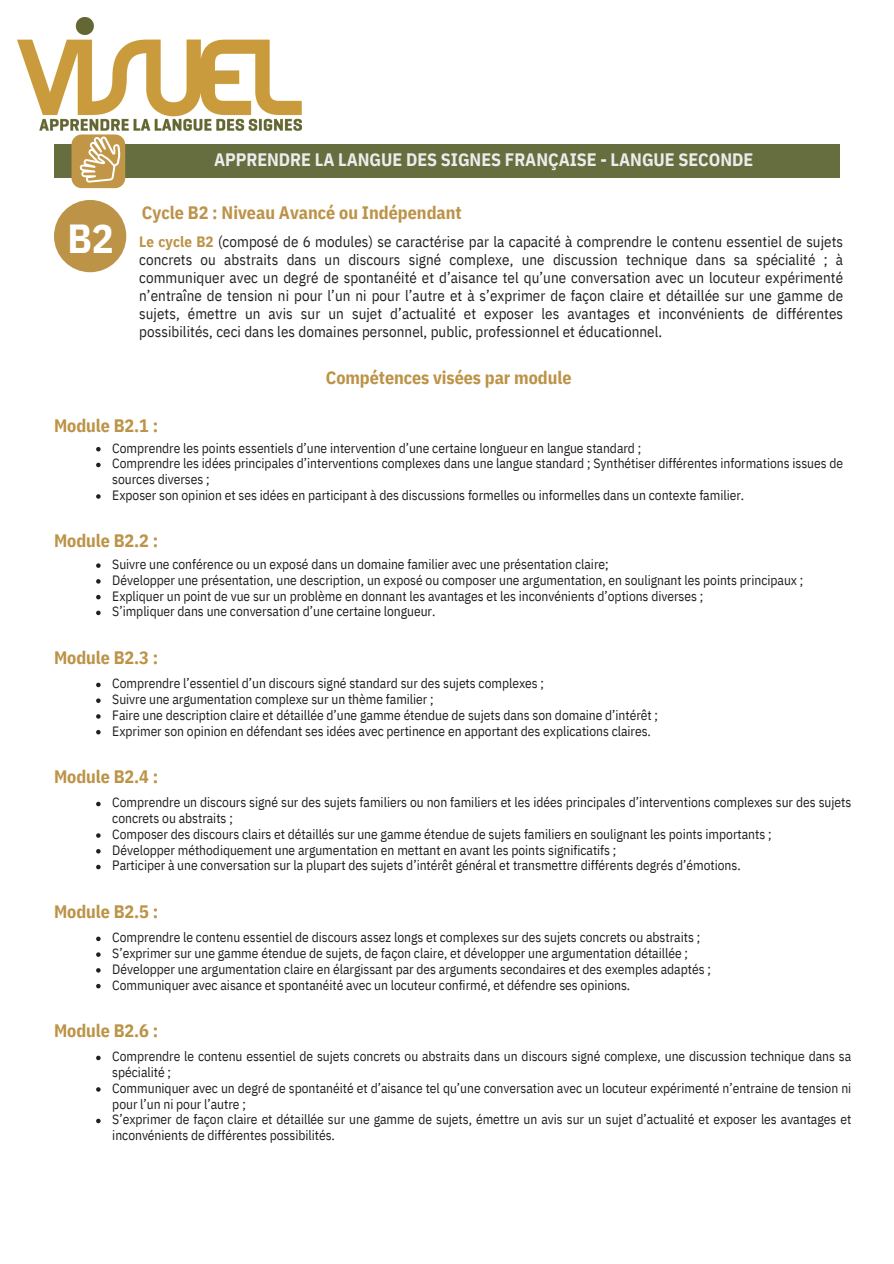
<style>
.page{position:relative;width:894px;height:1264px;background:#fff}
.page>*{position:absolute;margin:0;border:0;box-sizing:border-box;transform-origin:0 0}
.t1{font:700 40.5px "IBM Plex Sans Cond";color:#fff}
.t2{font:700 18px "IBM Plex Sans Cond";letter-spacing:-.005em;color:#bc9347}
.t3{font:700 18px "IBM Plex Sans Cond";letter-spacing:-.005em;color:#ececeb}
.t4{font:15px/18px "IBM Plex Sans Cond";letter-spacing:.005em;color:#231f20;text-align:justify}
.t5{font:13.5px/15.8px "IBM Plex Sans Cond";letter-spacing:-.005em;color:#231f20}
.s1{font-weight:700;color:#bc9347}
</style>
<div class="page">
<svg style="left:96px;top:682px;width:5px;height:5px"></svg>
<svg style="left:96px;top:698px;width:5px;height:5px"></svg>
<svg style="left:96px;top:714px;width:5px;height:4px"></svg>
<svg style="left:96px;top:730px;width:5px;height:4px"></svg>
<svg style="left:96px;top:447px;width:5px;height:4px"></svg>
<svg style="left:96px;top:462px;width:5px;height:5px"></svg>
<svg style="left:96px;top:494px;width:5px;height:4px"></svg>
<svg style="left:96px;top:563px;width:5px;height:5px"></svg>
<svg style="left:96px;top:579px;width:5px;height:4px"></svg>
<svg style="left:96px;top:595px;width:5px;height:4px"></svg>
<svg style="left:96px;top:610px;width:5px;height:5px"></svg>
<div style="left:54px;top:145px;width:785px;height:33px;background:#666d3e"></div>
<div style="left:54px;top:200px;width:72px;height:72px;background:#bc9347;border-radius:50%"></div>
<svg style="left:69px;top:129px;width:60px;height:60px"></svg>
<div style="left:68px;top:128px;width:63px;height:62px;border:2px solid #fff;border-radius:6px"></div>
<svg style="left:80px;top:137px;width:40px;height:45px;background:#d3b67f"></svg>
<svg style="left:96px;top:801px;width:5px;height:5px"></svg>
<svg style="left:96px;top:833px;width:5px;height:4px"></svg>
<svg style="left:96px;top:849px;width:5px;height:4px"></svg>
<svg style="left:96px;top:864px;width:5px;height:5px"></svg>
<svg style="left:96px;top:936px;width:5px;height:5px"></svg>
<svg style="left:96px;top:952px;width:5px;height:4px"></svg>
<svg style="left:96px;top:968px;width:5px;height:4px"></svg>
<svg style="left:96px;top:983px;width:5px;height:5px"></svg>
<svg style="left:96px;top:1055px;width:5px;height:5px"></svg>
<svg style="left:96px;top:1087px;width:5px;height:4px"></svg>
<svg style="left:96px;top:1118px;width:5px;height:5px"></svg>
<img style="left:17px;top:17px;width:284px;height:114px">
<h3 class="t1" style="left:67px;top:211px;width:48px">B2</h3>
<p class="t3" style="left:214px;top:147px;width:540px">APPRENDRE LA LANGUE DES SIGNES FRANÇAISE - LANGUE SECONDE</p>
<h3 class="t2" style="left:142px;top:201px;width:321px">Cycle B2 : Niveau Avancé ou Indépendant</h3>
<p class="t4" style="left:139px;top:232px;width:705px"><span class="s1">Le cycle B2</span> (composé de 6 modules) se caractérise par la capacité à comprendre le contenu essentiel de sujets concrets ou abstraits dans un discours signé complexe, une discussion technique dans sa spécialité ; à communiquer avec un degré de spontanéité et d’aisance tel qu’une conversation avec un locuteur expérimenté n’entraîne de tension ni pour l’un ni pour l’autre et à s’exprimer de façon claire et détaillée sur une gamme de sujets, émettre un avis sur un sujet d’actualité et exposer les avantages et inconvénients de différentes possibilités, ceci dans les domaines personnel, public, professionnel et éducationnel.</p>
<p class="t2" style="left:326px;top:366px;width:247px">Compétences visées par module</p>
<p class="t2" style="left:54px;top:414px;width:106px">Module B2.1 :</p>
<h3 class="t5" style="left:112px;top:439px;width:530px">Comprendre les points essentiels d’une intervention d’une certaine longueur en langue standard ;</h3>
<h3 class="t5" style="left:112px;top:455px;width:732px">Comprendre les idées principales d’interventions complexes dans une langue standard ; Synthétiser différentes informations issues de sources diverses ;</h3>
<p class="t5" style="left:112px;top:487px;width:633px">Exposer son opinion et ses idées en participant à des discussions formelles ou informelles dans un contexte familier.</p>
<p class="t2" style="left:54px;top:528px;width:106px">Module B2.2 :</p>
<p class="t5" style="left:112px;top:556px;width:497px">Suivre une conférence ou un exposé dans un domaine familier avec une présentation claire;</p>
<h3 class="t5" style="left:112px;top:572px;width:692px">Développer une présentation, une description, un exposé ou composer une argumentation, en soulignant les points principaux ;</h3>
<p class="t5" style="left:112px;top:587px;width:592px">Expliquer un point de vue sur un problème en donnant les avantages et les inconvénients d’options diverses ;</p>
<p class="t5" style="left:112px;top:603px;width:324px">S’impliquer dans une conversation d’une certaine longueur.</p>
<p class="t2" style="left:54px;top:645px;width:106px">Module B2.3 :</p>
<p class="t5" style="left:112px;top:675px;width:433px">Comprendre l’essentiel d’un discours signé standard sur des sujets complexes ;</p>
<h1 class="t5" style="left:112px;top:691px;width:323px">Suivre une argumentation complexe sur un thème familier ;</h1>
<h2 class="t5" style="left:112px;top:707px;width:547px">Faire une description claire et détaillée d’une gamme étendue de sujets dans son domaine d’intérêt ;</h2>
<h3 class="t5" style="left:112px;top:722px;width:540px">Exprimer son opinion en défendant ses idées avec pertinence en apportant des explications claires.</h3>
<p class="t2" style="left:54px;top:764px;width:106px">Module B2.4 :</p>
<p class="t5" style="left:112px;top:794px;width:740px">Comprendre un discours signé sur des sujets familiers ou non familiers et les idées principales d’interventions complexes sur des sujets concrets ou abstraits ;</p>
<p class="t5" style="left:112px;top:826px;width:660px">Composer des discours clairs et détaillés sur une gamme étendue de sujets familiers en soulignant les points importants ;</p>
<p class="t5" style="left:112px;top:841px;width:505px">Développer méthodiquement une argumentation en mettant en avant les points significatifs ;</p>
<h3 class="t5" style="left:112px;top:857px;width:629px">Participer à une conversation sur la plupart des sujets d’intérêt général et transmettre différents degrés d’émotions.</h3>
<p class="t2" style="left:54px;top:899px;width:106px">Module B2.5 :</p>
<p class="t5" style="left:112px;top:929px;width:589px">Comprendre le contenu essentiel de discours assez longs et complexes sur des sujets concrets ou abstraits ;</p>
<p class="t5" style="left:112px;top:945px;width:577px">S’exprimer sur une gamme étendue de sujets, de façon claire, et développer une argumentation détaillée ;</p>
<p class="t5" style="left:112px;top:960px;width:600px">Développer une argumentation claire en élargissant par des arguments secondaires et des exemples adaptés ;</p>
<h3 class="t5" style="left:112px;top:976px;width:519px">Communiquer avec aisance et spontanéité avec un locuteur confirmé, et défendre ses opinions.</h3>
<p class="t2" style="left:54px;top:1018px;width:106px">Module B2.6 :</p>
<p class="t5" style="left:112px;top:1048px;width:740px">Comprendre le contenu essentiel de sujets concrets ou abstraits dans un discours signé complexe, une discussion technique dans sa spécialité ;</p>
<p class="t5" style="left:112px;top:1079px;width:740px">Communiquer avec un degré de spontanéité et d’aisance tel qu’une conversation avec un locuteur expérimenté n’entraine de tension ni pour l’un ni pour l’autre ;</p>
<p class="t5" style="left:112px;top:1111px;width:740px">S’exprimer de façon claire et détaillée sur une gamme de sujets, émettre un avis sur un sujet d’actualité et exposer les avantages et inconvénients de différentes possibilités.</p>
</div>
